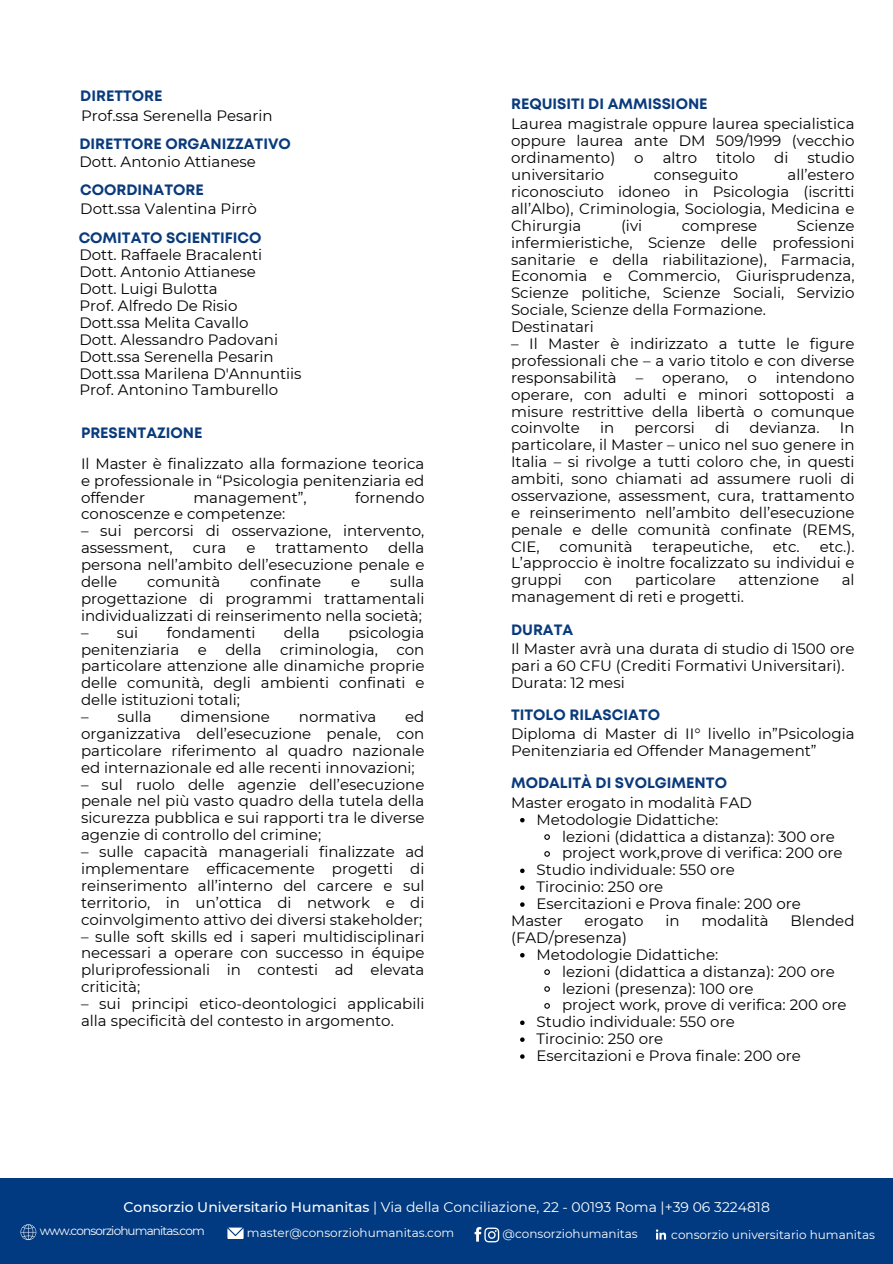
<style>
.page{position:relative;width:893px;height:1264px;background:#fff}
.page>*{position:absolute;margin:0;border:0;box-sizing:border-box;transform-origin:0 0}
.t1{font:15px/16.8px "Montserrat";color:#000;text-align:justify}
.t2{font:700 15px "Mont";color:#093a7c}
.t3{font:13.95px "Montserrat";color:#fff}
.t4{font:12px "Montserrat";color:#fff}
.t5{font:12px "Montserrat";letter-spacing:-.07em;color:#fff}
.s1{font-weight:500}
</style>
<div class="page">
<div style="left:0;top:1178px;width:892px;height:85px;background:#013a81"></div>
<svg style="left:21px;top:1224px;width:15px;height:15px"></svg>
<svg style="left:654px;top:1227px;width:14px;height:14px"></svg>
<svg style="left:655px;top:1229px;width:11px;height:10px"></svg>
<svg style="left:227px;top:1227px;width:16px;height:11px"></svg>
<svg style="left:474px;top:1227px;width:25px;height:15px"></svg>
<svg style="left:520px;top:818px;width:4px;height:4px"></svg>
<svg style="left:544px;top:834px;width:6px;height:6px"></svg>
<svg style="left:544px;top:851px;width:6px;height:6px"></svg>
<svg style="left:520px;top:868px;width:4px;height:5px"></svg>
<svg style="left:520px;top:885px;width:4px;height:5px"></svg>
<svg style="left:520px;top:902px;width:4px;height:4px"></svg>
<svg style="left:520px;top:953px;width:4px;height:4px"></svg>
<svg style="left:544px;top:969px;width:6px;height:6px"></svg>
<svg style="left:544px;top:986px;width:6px;height:6px"></svg>
<svg style="left:544px;top:1003px;width:6px;height:6px"></svg>
<svg style="left:520px;top:1020px;width:4px;height:5px"></svg>
<svg style="left:520px;top:1037px;width:4px;height:4px"></svg>
<svg style="left:520px;top:1054px;width:4px;height:4px"></svg>
<p class="t2" style="left:80px;top:90px;width:84px">DIRETTORE</p>
<p class="t1" style="left:81px;top:107px;width:193px">Prof.ssa Serenella Pesarin</p>
<p class="t2" style="left:79px;top:138px;width:213px">DIRETTORE ORGANIZZATIVO</p>
<p class="t1" style="left:79px;top:154px;width:178px">Dott. Antonio Attianese</p>
<p class="t2" style="left:80px;top:184px;width:125px">COORDINATORE</p>
<p class="t1" style="left:80px;top:200px;width:178px">Dott.ssa Valentina Pirrò</p>
<p class="t2" style="left:79px;top:232px;width:184px">COMITATO SCIENTIFICO</p>
<p class="t1" style="left:79px;top:246px;width:184px">Dott. Raffaele Bracalenti</p>
<p class="t1" style="left:79px;top:263px;width:178px">Dott. Antonio Attianese</p>
<p class="t1" style="left:79px;top:280px;width:140px">Dott. Luigi Bulotta</p>
<p class="t1" style="left:79px;top:297px;width:159px">Prof. Alfredo De Risio</p>
<p class="t1" style="left:79px;top:314px;width:170px">Dott.ssa Melita Cavallo</p>
<p class="t1" style="left:79px;top:331px;width:200px">Dott. Alessandro Padovani</p>
<p class="t1" style="left:79px;top:348px;width:196px">Dott.ssa Serenella Pesarin</p>
<p class="t1" style="left:79px;top:365px;width:224px">Dott.ssa Marilena D'Annuntiis</p>
<p class="t1" style="left:79px;top:381px;width:200px">Prof. Antonino Tamburello</p>
<p class="t2" style="left:81px;top:427px;width:123px">PRESENTAZIONE</p>
<p class="t1" style="left:81px;top:455px;width:345px">Il Master è finalizzato alla formazione teorica e professionale in “Psicologia penitenziaria ed offender</p>
<p class="t1" style="left:193px;top:489px;width:115px">management”,</p>
<p class="t1" style="left:355px;top:489px;width:71px">fornendo</p>
<p class="t1" style="left:81px;top:505px;width:206px">conoscenze e competenze:</p>
<p class="t1" style="left:81px;top:522px;width:345px">– sui percorsi di osservazione, intervento, assessment,</p>
<p class="t1" style="left:81px;top:539px;width:345px;text-indent:307px">della persona nell’ambito dell’esecuzione penale e delle</p>
<p class="t1" style="left:193px;top:539px;width:35px">cura</p>
<p class="t1" style="left:246px;top:539px;width:11px">e</p>
<p class="t1" style="left:275px;top:539px;width:94px">trattamento</p>
<p class="t1" style="left:147px;top:573px;width:74px">comunità</p>
<p class="t1" style="left:250px;top:573px;width:73px">confinate</p>
<p class="t1" style="left:351px;top:573px;width:11px">e</p>
<p class="t1" style="left:81px;top:573px;width:345px;text-indent:309px">sulla progettazione di programmi trattamentali individualizzati di reinserimento nella società;</p>
<p class="t1" style="left:81px;top:624px;width:59px">– sui</p>
<p class="t1" style="left:167px;top:624px;width:90px">fondamenti</p>
<p class="t1" style="left:284px;top:624px;width:38px">della</p>
<p class="t1" style="left:81px;top:624px;width:345px;text-indent:267px">psicologia penitenziaria e della criminologia, con particolare attenzione alle dinamiche proprie delle comunità, degli ambienti confinati e delle istituzioni totali;</p>
<p class="t1" style="left:81px;top:708px;width:72px">– sulla</p>
<p class="t1" style="left:181px;top:708px;width:91px">dimensione</p>
<p class="t1" style="left:299px;top:708px;width:79px">normativa</p>
<p class="t1" style="left:81px;top:708px;width:345px;text-indent:324px">ed organizzativa dell’esecuzione penale, con particolare riferimento al quadro nazionale ed internazionale ed alle recenti innovazioni;</p>
<p class="t1" style="left:81px;top:775px;width:345px">– sul ruolo delle agenzie dell’esecuzione penale nel più vasto quadro della tutela della sicurezza pubblica e sui rapporti tra le diverse agenzie di controllo del crimine;</p>
<p class="t1" style="left:81px;top:843px;width:345px">– sulle capacità manageriali finalizzate ad implementare efficacemente progetti di reinserimento all’interno del carcere e sul territorio, in un’ottica di network e di coinvolgimento attivo dei diversi stakeholder;</p>
<p class="t1" style="left:81px;top:927px;width:345px">– sulle soft skills ed i saperi multidisciplinari necessari a operare con successo in équipe pluriprofessionali in contesti ad elevata criticità;</p>
<p class="t1" style="left:81px;top:995px;width:345px">– sui principi etico-deontologici applicabili alla specificità del contesto in argomento.</p>
<p class="t2" style="left:511px;top:98px;width:198px">REQUISITI DI AMMISSIONE</p>
<p class="t1" style="left:511px;top:116px;width:345px">Laurea magistrale oppure laurea specialistica oppure laurea ante DM 509/1999 (vecchio ordinamento)</p>
<p class="t1" style="left:634px;top:149px;width:11px">o</p>
<p class="t1" style="left:662px;top:149px;width:36px">altro</p>
<p class="t1" style="left:716px;top:149px;width:41px">titolo</p>
<p class="t1" style="left:774px;top:149px;width:16px">di</p>
<p class="t1" style="left:807px;top:149px;width:49px">studio</p>
<p class="t1" style="left:511px;top:166px;width:345px;text-indent:276px">all’estero riconosciuto idoneo in Psicologia (iscritti all’Albo), Criminologia, Sociologia, Medicina e Chirurgia</p>
<p class="t1" style="left:511px;top:166px;width:95px">universitario</p>
<p class="t1" style="left:653px;top:166px;width:86px">conseguito</p>
<p class="t1" style="left:511px;top:217px;width:345px;text-indent:286px">Scienze infermieristiche, Scienze delle professioni sanitarie e della riabilitazione), Farmacia, Economia e Commercio, Giurisprudenza, Scienze politiche, Scienze Sociali, Servizio Sociale, Scienze della Formazione.</p>
<p class="t1" style="left:511px;top:318px;width:84px">Destinatari</p>
<p class="t1" style="left:511px;top:335px;width:345px">– Il Master è indirizzato a tutte le figure professionali che – a vario titolo e con diverse responsabilità</p>
<p class="t1" style="left:621px;top:217px;width:23px">(ivi</p>
<p class="t1" style="left:681px;top:217px;width:77px">comprese</p>
<p class="t1" style="left:511px;top:369px;width:345px;text-indent:265px">intendono operare, con adulti e minori sottoposti a misure restrittive della libertà o comunque coinvolte</p>
<p class="t1" style="left:635px;top:369px;width:94px">– operano,</p>
<p class="t1" style="left:747px;top:369px;width:11px">o</p>
<p class="t1" style="left:600px;top:419px;width:16px">in</p>
<p class="t1" style="left:634px;top:419px;width:62px">percorsi</p>
<p class="t1" style="left:715px;top:419px;width:16px">di</p>
<p class="t1" style="left:749px;top:419px;width:72px">devianza.</p>
<p class="t1" style="left:511px;top:419px;width:345px;text-indent:329px">In particolare, il Master – unico nel suo genere in Italia – si rivolge a tutti coloro che, in questi ambiti, sono chiamati ad assumere ruoli di osservazione, assessment, cura, trattamento e reinserimento nell’ambito dell’esecuzione penale e delle comunità confinate (REMS, CIE,</p>
<p class="t1" style="left:511px;top:538px;width:345px;text-indent:308px">etc.).<br>L’approccio è inoltre focalizzato su individui e gruppi</p>
<p class="t1" style="left:559px;top:538px;width:74px">comunità</p>
<p class="t1" style="left:652px;top:538px;width:102px">terapeutiche,</p>
<p class="t1" style="left:772px;top:538px;width:28px">etc.</p>
<p class="t1" style="left:584px;top:571px;width:29px">con</p>
<p class="t1" style="left:635px;top:571px;width:82px">particolare</p>
<p class="t1" style="left:738px;top:571px;width:82px">attenzione</p>
<p class="t1" style="left:841px;top:571px;width:14px">al</p>
<p class="t1" style="left:511px;top:588px;width:234px">management di reti e progetti.</p>
<p class="t1" style="left:511px;top:640px;width:345px">Il Master avrà una durata di studio di 1500 ore pari a 60 CFU (Crediti Formativi Universitari).</p>
<p class="t1" style="left:511px;top:674px;width:115px">Durata: 12 mesi</p>
<p class="t1" style="left:511px;top:725px;width:345px">Diploma di Master di II° livello in”Psicologia<br>Penitenziaria ed Offender Management”</p>
<p class="t1" style="left:511px;top:794px;width:242px">Master erogato in modalità FAD</p>
<p class="t1" style="left:536px;top:811px;width:183px">Metodologie Didattiche:</p>
<p class="t1" style="left:562px;top:827px;width:274px">lezioni (didattica a distanza): 300 ore</p>
<p class="t1" style="left:562px;top:844px;width:282px">project work,prove di verifica: 200 ore</p>
<p class="t1" style="left:536px;top:861px;width:200px">Studio individuale: 550 ore</p>
<p class="t1" style="left:536px;top:878px;width:128px">Tirocinio: 250 ore</p>
<p class="t1" style="left:536px;top:895px;width:266px">Esercitazioni e Prova finale: 200 ore</p>
<p class="t1" style="left:511px;top:912px;width:53px">Master</p>
<p class="t1" style="left:584px;top:912px;width:61px">erogato</p>
<p class="t1" style="left:665px;top:912px;width:16px">in</p>
<p class="t1" style="left:701px;top:912px;width:69px">modalità</p>
<p class="t1" style="left:790px;top:912px;width:65px">Blended</p>
<p class="t1" style="left:511px;top:929px;width:117px">(FAD/presenza)</p>
<p class="t1" style="left:536px;top:946px;width:183px">Metodologie Didattiche:</p>
<p class="t1" style="left:562px;top:962px;width:274px">lezioni (didattica a distanza): 200 ore</p>
<p class="t1" style="left:562px;top:979px;width:193px">lezioni (presenza): 100 ore</p>
<p class="t1" style="left:562px;top:996px;width:286px">project work, prove di verifica: 200 ore</p>
<p class="t1" style="left:536px;top:1013px;width:200px">Studio individuale: 550 ore</p>
<p class="t1" style="left:536px;top:1030px;width:128px">Tirocinio: 250 ore</p>
<p class="t1" style="left:536px;top:1047px;width:266px">Esercitazioni e Prova finale: 200 ore</p>
<p class="t2" style="left:511px;top:623px;width:64px">DURATA</p>
<p class="t2" style="left:511px;top:709px;width:150px">TITOLO RILASCIATO</p>
<p class="t2" style="left:511px;top:777px;width:217px">MODALITÀ DI SVOLGIMENTO</p>
<p class="t3" style="left:123px;top:1198px;width:647px"><span class="s1">Consorzio Universitario Humanitas</span> | Via della Conciliazione, 22 - 00193 Roma |+39 06 3224818</p>
<p class="t5" style="left:40px;top:1223px;width:167px">www.consorziohumanitas.com</p>
<p class="t4" style="left:247px;top:1225px;width:209px">master@consorziohumanitas.com</p>
<p class="t4" style="left:502px;top:1226px;width:137px">@consorziohumanitas</p>
<p class="t4" style="left:671px;top:1226px;width:205px">consorzio universitario humanitas</p>
</div>
